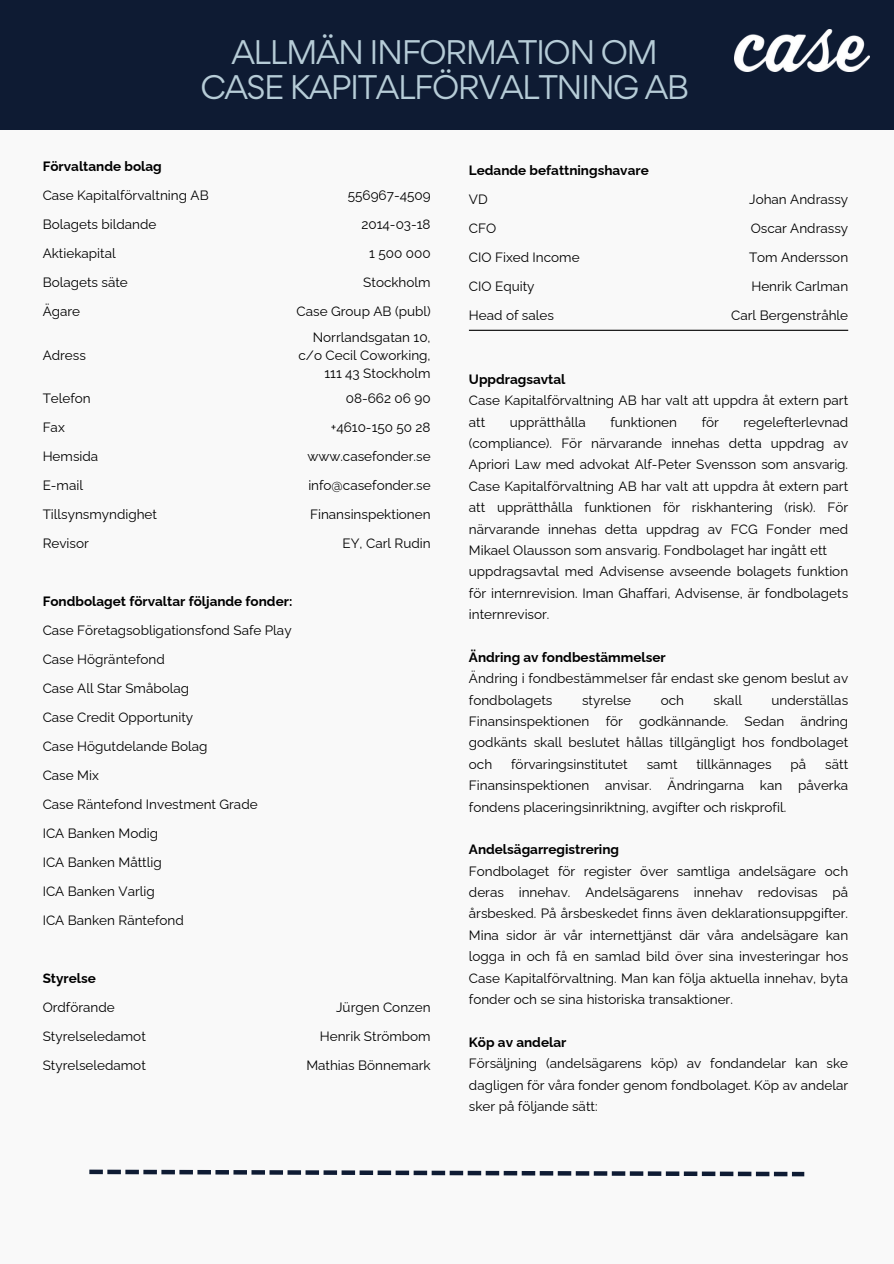
<style>
.page{position:relative;width:894px;height:1264px;background:#fff}
.page>*{position:absolute;margin:0;border:0;box-sizing:border-box;transform-origin:0 0}
.t1{font:30.45px/34.8px "Gordita";letter-spacing:-.05em;color:#b6ccd7;text-align:center}
.t2{font:13.5px/21.3px "Raleway";color:#000}
.t3{font:700 13.5px "Raleway";color:#000}
</style>
<div class="page">
<div style="left:0;top:0;width:893px;height:1263px;background:#f9f9f9"></div>
<div style="left:0;top:0;width:893px;height:130px;background:#0e1b33"></div>
<img style="left:734px;top:30px;width:135px;height:41px">
<svg style="left:89px;top:1169px;width:715px;height:7px"></svg>
<svg style="left:469px;top:329px;width:379px;height:1px"></svg>
<hr style="left:469px;top:330px;width:379px;height:1px;background:#000">
<h1 class="t1" style="left:200px;top:35px;width:490px">ALLMÄN INFORMATION OM<br>CASE KAPITALFÖRVALTNING AB</h1>
<p class="t3" style="left:43px;top:158px;width:121px">Förvaltande bolag</p>
<p class="t2" style="left:43px;top:185px;width:167px">Case Kapitalförvaltning AB</p>
<p class="t2" style="left:348px;top:185px;width:84px">556967-4509</p>
<p class="t2" style="left:43px;top:214px;width:115px">Bolagets bildande</p>
<p class="t2" style="left:361px;top:214px;width:71px">2014-03-18</p>
<p class="t2" style="left:43px;top:243px;width:75px">Aktiekapital</p>
<p class="t2" style="left:369px;top:243px;width:63px">1 500 000</p>
<p class="t2" style="left:43px;top:272px;width:87px">Bolagets säte</p>
<p class="t2" style="left:363px;top:272px;width:69px">Stockholm</p>
<p class="t2" style="left:43px;top:301px;width:39px">Ägare</p>
<p class="t2" style="left:296px;top:301px;width:135px">Case Group AB (publ)</p>
<p class="t2" style="left:43px;top:344px;width:45px">Adress</p>
<p class="t2" style="left:298px;top:328px;width:134px;line-height:18px;text-align:right">Norrlandsgatan 10, c/o Cecil Coworking,<br>111 43 Stockholm</p>
<p class="t2" style="left:43px;top:387px;width:50px">Telefon</p>
<p class="t2" style="left:346px;top:387px;width:86px">08-662 06 90</p>
<p class="t2" style="left:43px;top:416px;width:24px">Fax</p>
<p class="t2" style="left:331px;top:416px;width:101px">+4610-150 50 28</p>
<p class="t2" style="left:43px;top:445px;width:57px">Hemsida</p>
<p class="t2" style="left:307px;top:445px;width:125px">www.casefonder.se</p>
<p class="t2" style="left:43px;top:474px;width:42px">E-mail</p>
<p class="t2" style="left:308px;top:474px;width:124px">info@casefonder.se</p>
<p class="t2" style="left:43px;top:503px;width:116px">Tillsynsmyndighet</p>
<p class="t2" style="left:310px;top:503px;width:122px">Finansinspektionen</p>
<p class="t2" style="left:43px;top:532px;width:48px">Revisor</p>
<p class="t2" style="left:342px;top:532px;width:90px">EY, Carl Rudin</p>
<p class="t3" style="left:43px;top:593px;width:251px">Fondbolaget förvaltar följande fonder:</p>
<p class="t2" style="left:43px;top:615px;width:250px;line-height:29px">Case Företagsobligationsfond Safe Play<br>Case Högräntefond<br>Case All Star Småbolag<br>Case Credit Opportunity<br>Case Högutdelande Bolag<br>Case Mix<br>Case Räntefond Investment Grade<br>ICA Banken Modig<br>ICA Banken Måttlig<br>ICA Banken Varlig<br>ICA Banken Räntefond</p>
<p class="t3" style="left:43px;top:970px;width:55px">Styrelse</p>
<p class="t2" style="left:43px;top:996px;width:74px">Ordförande</p>
<p class="t2" style="left:336px;top:996px;width:96px">Jürgen Conzen</p>
<p class="t2" style="left:43px;top:1025px;width:105px">Styrelseledamot</p>
<p class="t2" style="left:320px;top:1025px;width:112px">Henrik Strömbom</p>
<p class="t2" style="left:43px;top:1054px;width:105px">Styrelseledamot</p>
<p class="t2" style="left:306px;top:1054px;width:126px">Mathias Bönnemark</p>
<p class="t3" style="left:469px;top:163px;width:181px">Ledande befattningshavare</p>
<p class="t2" style="left:469px;top:189px;width:20px">VD</p>
<p class="t2" style="left:749px;top:189px;width:100px">Johan Andrassy</p>
<p class="t2" style="left:469px;top:218px;width:29px">CFO</p>
<p class="t2" style="left:750px;top:218px;width:99px">Oscar Andrassy</p>
<p class="t2" style="left:469px;top:247px;width:112px">CIO Fixed Income</p>
<p class="t2" style="left:748px;top:247px;width:101px">Tom Andersson</p>
<p class="t2" style="left:469px;top:276px;width:67px">CIO Equity</p>
<p class="t2" style="left:751px;top:276px;width:98px">Henrik Carlman</p>
<p class="t2" style="left:469px;top:305px;width:87px">Head of sales</p>
<p class="t2" style="left:731px;top:305px;width:118px">Carl Bergenstråhle</p>
<p class="t3" style="left:469px;top:371px;width:98px">Uppdragsavtal</p>
<p class="t2" style="left:469px;top:390px;width:380px">Case Kapitalförvaltning AB har valt att uppdra åt extern part att</p>
<p class="t2" style="left:510px;top:411px;width:77px">upprätthålla</p>
<p class="t2" style="left:610px;top:411px;width:68px">funktionen</p>
<p class="t2" style="left:701px;top:411px;width:19px">för</p>
<p class="t2" style="left:469px;top:411px;width:380px;text-indent:274px">regelefterlevnad (compliance). För närvarande innehas detta uppdrag av Apriori Law med advokat Alf-Peter Svensson som ansvarig.<br>Case Kapitalförvaltning AB har valt att uppdra åt extern part att upprätthålla funktionen för riskhantering (risk). För närvarande innehas detta uppdrag av FCG Fonder med Mikael Olausson som ansvarig. Fondbolaget har ingått ett uppdragsavtal med Advisense avseende bolagets funktion för internrevision. Iman Ghaffari, Advisense, är fondbolagets internrevisor.</p>
<p class="t3" style="left:469px;top:649px;width:198px">Ändring av fondbestämmelser</p>
<p class="t2" style="left:469px;top:667px;width:380px">Ändring i fondbestämmelser får endast ske genom beslut av fondbolagets</p>
<p class="t2" style="left:469px;top:689px;width:380px;text-align:justify;text-indent:302px">underställas Finansinspektionen för godkännande. Sedan ändring godkänts skall beslutet hållas tillgängligt hos fondbolaget och</p>
<p class="t2" style="left:582px;top:689px;width:51px">styrelse</p>
<p class="t2" style="left:660px;top:689px;width:25px">och</p>
<p class="t2" style="left:713px;top:689px;width:30px">skall</p>
<p class="t2" style="left:511px;top:753px;width:118px">förvaringsinstitutet</p>
<p class="t2" style="left:646px;top:753px;width:32px">samt</p>
<p class="t2" style="left:696px;top:753px;width:77px">tillkännages</p>
<p class="t2" style="left:790px;top:753px;width:17px">på</p>
<p class="t2" style="left:469px;top:753px;width:380px;text-align:justify;text-indent:356px">sätt Finansinspektionen anvisar. Ändringarna kan påverka fondens placeringsinriktning, avgifter och riskprofil.</p>
<p class="t3" style="left:469px;top:841px;width:152px">Andelsägarregistrering</p>
<p class="t2" style="left:469px;top:860px;width:380px;text-align:justify">Fondbolaget för register över samtliga andelsägare och deras innehav. Andelsägarens innehav redovisas på årsbesked. På årsbeskedet finns även deklarationsuppgifter.<br>Mina sidor är vår internettjänst där våra andelsägare kan logga in och få en samlad bild över sina investeringar hos Case Kapitalförvaltning. Man kan följa aktuella innehav, byta fonder och se sina historiska transaktioner.</p>
<p class="t3" style="left:469px;top:1034px;width:99px">Köp av andelar</p>
<p class="t2" style="left:469px;top:1052px;width:380px;text-align:justify">Försäljning (andelsägarens köp) av fondandelar kan ske dagligen för våra fonder genom fondbolaget. Köp av andelar sker på följande sätt:</p>
</div>
